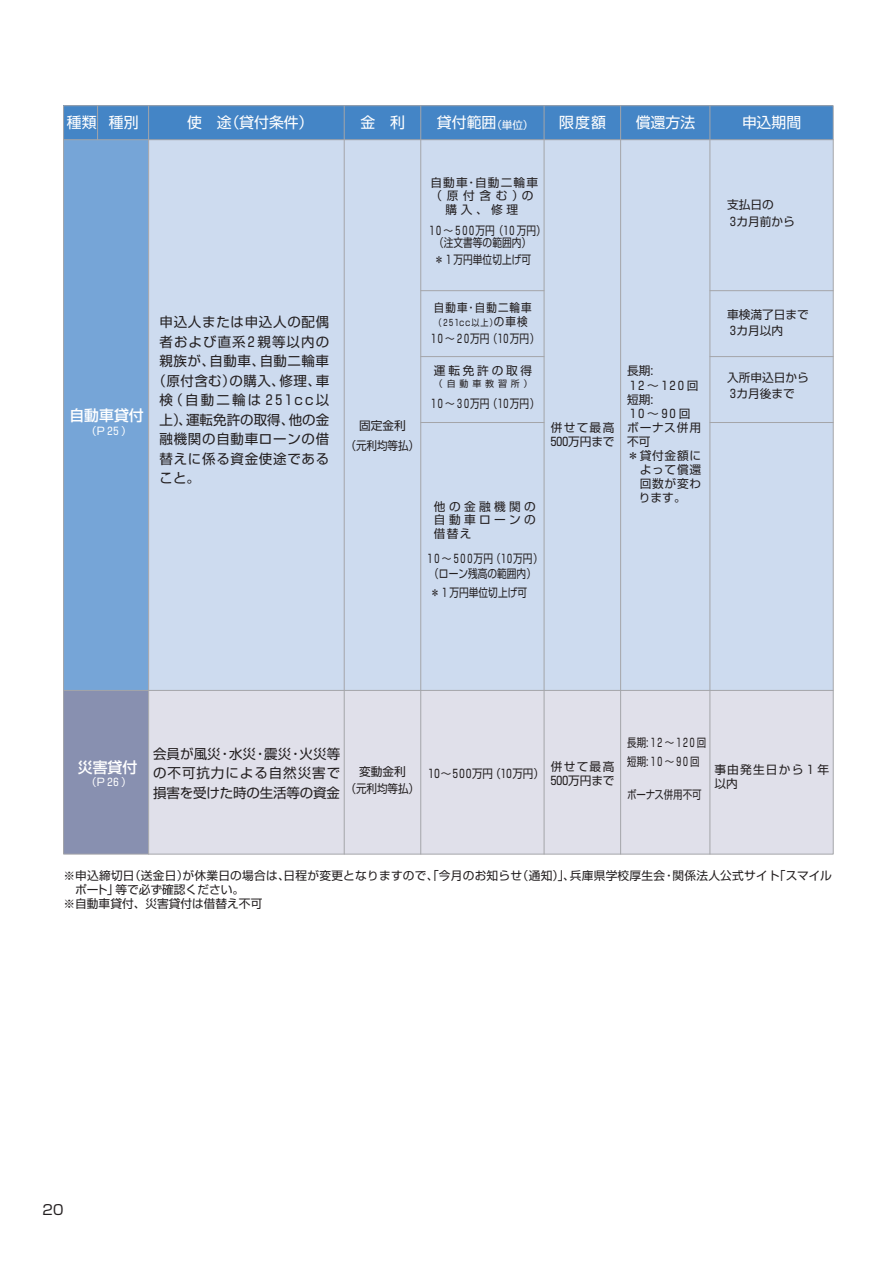
<style>
.page{position:relative;width:893px;height:1263px;background:#fff}
.page>*{position:absolute;margin:0;border:0;box-sizing:border-box;transform-origin:0 0}
.t1{font:14.85px "Shin Go";color:#fff}
.t2{font:500 14.85px "Shin Go";color:#fff}
.t3{font:13.8px "Shin Go";color:#231f20}
.t4{font:13.5px/19.5px "Shin Go";letter-spacing:.05em;color:#231f20;text-align:justify}
.t5{font:13.5px "Shin Go";color:#231f20}
.t6{font:13.5px "Shin Go";letter-spacing:.03em;color:#231f20}
.t7{font:13.5px "Shin Go";letter-spacing:.16em;color:#231f20}
.t8{font:13.5px "Shin Go";letter-spacing:.075em;color:#231f20}
.t9{font:11.7px/16.5px "Shin Go";color:#231f20}
.t10{font:11.7px "Shin Go";letter-spacing:.02em;color:#231f20}
.t11{font:11.7px/12px "Shin Go";color:#231f20;scale:.83 1}
.t12{font:11.7px/14.1px "Shin Go";letter-spacing:.065em;color:#231f20}
.t13{font:11.7px "Shin Go";letter-spacing:-.12em;color:#231f20;scale:.83 1}
.t14{font:11.7px/13.5px "Shin Go";letter-spacing:.095em;color:#231f20}
.t15{font:11.7px/18.8px "Shin Go";letter-spacing:-.3em;color:#231f20;scale:.81 1}
.t16{font:11.7px "Shin Go";letter-spacing:-.27em;color:#231f20;scale:.9 1}
.t17{font:11.7px/14.1px "Shin Go";letter-spacing:.1em;color:#231f20}
.t18{font:11.7px "Shin Go";letter-spacing:.105em;color:#231f20;scale:.9 1}
.t19{font:11.7px "Shin Go";color:#231f20;scale:.81 1}
.t20{font:11.7px "Shin Go";letter-spacing:.235em;color:#231f20}
.t21{font:10.5px "Shin Go";letter-spacing:-.21em;color:#fff}
.t22{font:9px "Shin Go";letter-spacing:-.29em;color:#231f20;scale:.9 1}
.t23{font:9px "Shin Go";letter-spacing:.11em;color:#231f20}
.s1{font-size:10.65px}
.s2{font-size:11.7px}
</style>
<div class="page">
<div style="left:64px;top:106px;width:769px;height:34px;background:#4485c6"></div>
<div style="left:64px;top:140px;width:85px;height:550px;background:#76a5d7"></div>
<div style="left:64px;top:690px;width:85px;height:164px;background:#8890b0"></div>
<div style="left:149px;top:140px;width:684px;height:550px;background:#cddbef"></div>
<div style="left:149px;top:690px;width:684px;height:164px;background:#e0e0ea"></div>
<hr style="left:64px;top:139px;width:769px;height:1px;background:#a4a5a9">
<hr style="left:64px;top:690px;width:769px;height:1px;background:#a4a5a9">
<hr style="left:97px;top:106px;width:1px;height:34px;background:#a4a5a9">
<hr style="left:148px;top:106px;width:1px;height:748px;background:#a4a5a9">
<hr style="left:344px;top:106px;width:1px;height:748px;background:#a4a5a9">
<hr style="left:420px;top:106px;width:1px;height:748px;background:#a4a5a9">
<hr style="left:544px;top:106px;width:1px;height:748px;background:#a4a5a9">
<hr style="left:421px;top:290px;width:123px;height:1px;background:#a4a5a9">
<hr style="left:421px;top:356px;width:123px;height:1px;background:#a4a5a9">
<hr style="left:421px;top:422px;width:123px;height:1px;background:#a4a5a9">
<hr style="left:710px;top:290px;width:123px;height:1px;background:#a4a5a9">
<hr style="left:710px;top:356px;width:123px;height:1px;background:#a4a5a9">
<hr style="left:710px;top:422px;width:123px;height:1px;background:#a4a5a9">
<hr style="left:620px;top:106px;width:1px;height:748px;background:#a4a5a9">
<hr style="left:710px;top:106px;width:1px;height:748px;background:#a4a5a9">
<p class="t1" style="left:67px;top:113px;width:73px">種類 種別</p>
<p class="t1" style="left:187px;top:113px;width:128px">使　途（貸付条件）</p>
<p class="t1" style="left:360px;top:113px;width:46px">金　利</p>
<p class="t1" style="left:437px;top:113px;width:98px">貸付範囲<span class="s1">（単位）</span></p>
<p class="t1" style="left:559px;top:113px;width:48px">限度額</p>
<p class="t1" style="left:636px;top:113px;width:61px">償還方法</p>
<p class="t1" style="left:742px;top:113px;width:61px">申込期間</p>
<p class="t2" style="left:69px;top:405px;width:76px">自動車貸付</p>
<p class="t21" style="left:86px;top:424px;width:47px">（P２５）</p>
<p class="t4" style="left:160px;top:312px;width:171px">申込人または申込人の配偶</p>
<p class="t8" style="left:160px;top:333px;width:171px">者および直系２親等以内の</p>
<p class="t6" style="left:160px;top:352px;width:171px">親族が、自動車、自動二輪車</p>
<p class="t4" style="left:153px;top:370px;width:178px">（原付含む）の購入、修理、車</p>
<p class="t7" style="left:160px;top:391px;width:171px">検（自動二輪は２５１cc以</p>
<p class="t5" style="left:160px;top:411px;width:171px">上）、運転免許の取得、他の金</p>
<p class="t4" style="left:160px;top:429px;width:171px">融機関の自動車ローンの借</p>
<p class="t4" style="left:160px;top:448px;width:171px">替えに係る資金使途である</p>
<p class="t4" style="left:160px;top:468px;width:42px">こと。</p>
<p class="t9" style="left:346px;top:415px;width:75px;line-height:20px;text-align:center">固定金利<br>（元利均等払）</p>
<p class="t14" style="left:430px;top:175px;width:109px">自動車・自動二輪車（原付含む）の　購入、修理　</p>
<p class="t11" style="left:434px;top:223px;width:136px;text-indent:-7px">１０～５００万円（１０万円）（注文書等の範囲内）</p>
<p class="t11" style="left:434px;top:253px;width:118px">＊１万円単位切上げ可</p>
<p class="t18" style="left:434px;top:300px;width:110px">自動車・自動二輪車</p>
<p class="t22" style="left:434px;top:316px;width:106px">（２５１ｃｃ以上）<span class="s2">の車検</span></p>
<p class="t20" style="left:434px;top:363px;width:100px">運転免許の取得</p>
<p class="t23" style="left:434px;top:378px;width:100px">（自動車教習所）</p>
<p class="t13" style="left:429px;top:331px;width:135px">１０～２０万円（１０万円）</p>
<p class="t13" style="left:429px;top:395px;width:135px">１０～３０万円（１０万円）</p>
<p class="t9" style="left:434px;top:499px;width:103px;line-height:13.5px;text-align:justify">他の金融機関の自動車ローンの借替え</p>
<p class="t11" style="left:425px;top:550px;width:143px;line-height:15px;text-align:center">１０～５００万円（１０万円）（ローン残高の範囲内）</p>
<p class="t11" style="left:430px;top:586px;width:118px">＊１万円単位切上げ可</p>
<p class="t9" style="left:548px;top:419px;width:68px;line-height:14.1px">併せて最高<br>５００万円まで</p>
<p class="t12" style="left:627px;top:363px;width:75px">長期:<br>１２～１２０回短期:<br>１０～９０回ボーナス併用不可<br>＊貸付金額に　よって償還　回数が変わ　ります。</p>
<p class="t9" style="left:727px;top:196px;width:69px">支払日の<br>３カ月前から</p>
<p class="t9" style="left:727px;top:306px;width:83px">車検満了日まで<br>３カ月以内</p>
<p class="t9" style="left:727px;top:368px;width:83px">入所申込日から<br>３カ月後まで</p>
<p class="t4" style="left:153px;top:743px;width:189px">会員が風災・水災・震災・火災等の不可抗力による自然災害で損害を受けた時の生活等の資金</p>
<p class="t2" style="left:78px;top:757px;width:61px">災害貸付</p>
<p class="t9" style="left:346px;top:762px;width:75px;text-align:center">変動金利<br>（元利均等払）</p>
<p class="t21" style="left:86px;top:775px;width:47px">（P２６）</p>
<p class="t16" style="left:426px;top:765px;width:132px">１０～５００万円（１０万円）</p>
<p class="t9" style="left:548px;top:758px;width:68px;line-height:14.1px">併せて最高<br>５００万円まで</p>
<p class="t15" style="left:627px;top:732px;width:99px">長期:１２～１２０回短期:１０～９０回</p>
<p class="t19" style="left:627px;top:787px;width:93px">ボーナス併用不可</p>
<p class="t17" style="left:714px;top:762px;width:116px">事由発生日から１年以内</p>
<p class="t10" style="left:64px;top:868px;width:770px">※申込締切日（送金日）が休業日の場合は、日程が変更となりますので、「今月のお知らせ（通知）」、兵庫県学校厚生会・関係法人公式サイト「スマイル</p>
<p class="t9" style="left:75px;top:881px;width:170px">ポート」等で必ず確認ください。</p>
<p class="t9" style="left:64px;top:895px;width:200px">※自動車貸付、災害貸付は借替え不可</p>
<p class="t3" style="left:43px;top:1201px;width:22px">20</p>
</div>
